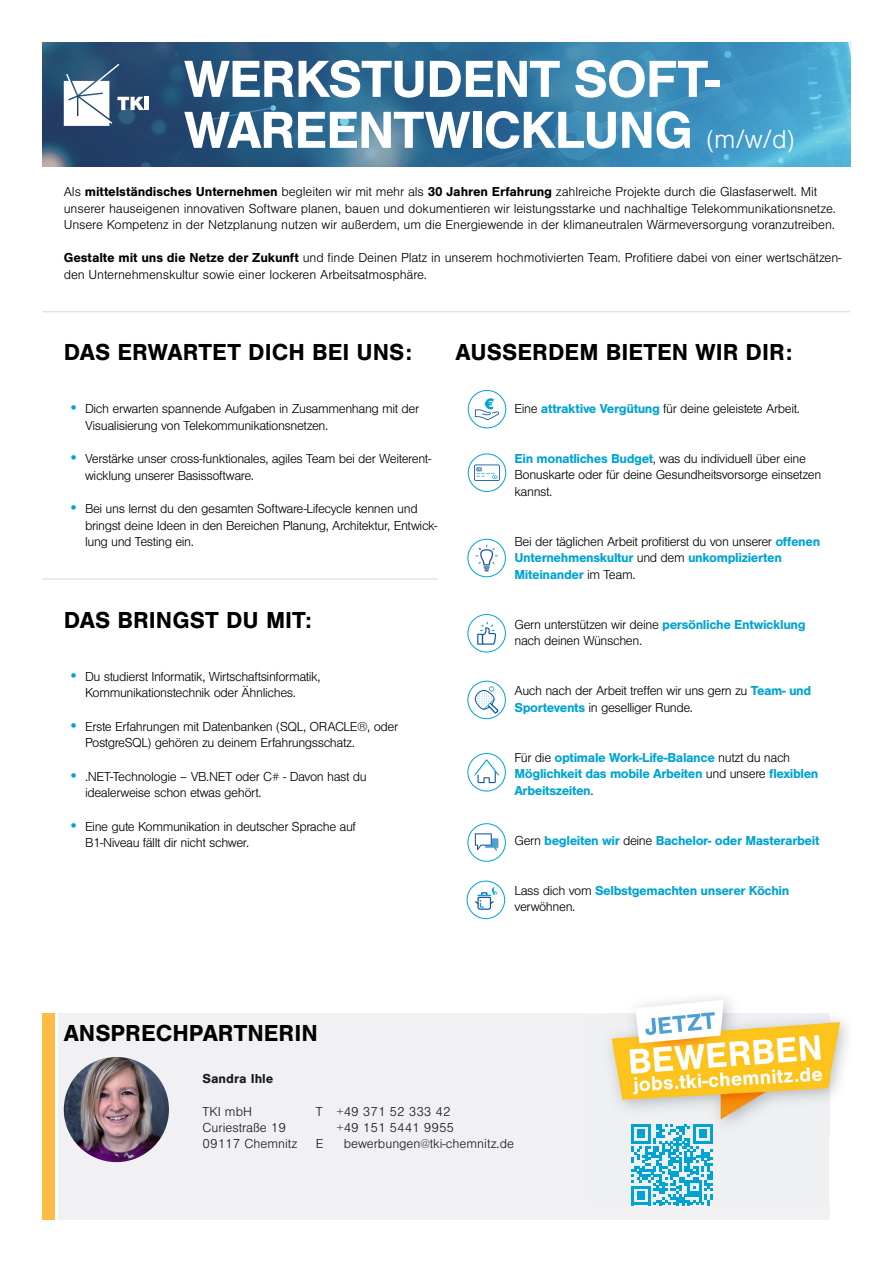
<style>
.page{position:relative;width:893px;height:1263px;background:#fff}
.page>*{position:absolute;margin:0;border:0;box-sizing:border-box;transform-origin:0 0}
.t1{font:700 54px/51px "Nimbus San";letter-spacing:-.02em;color:#fff}
.t2{font:700 24px "Nimbus San";color:#000}
.t3{font:300 13.5px/16.5px "Nimbus San";letter-spacing:-.03em;color:#000}
.t4{font:300 13.5px/16.5px "Nimbus San";letter-spacing:-.01em;color:#000}
.t5{font:700 13.5px/16.5px "Nimbus San";letter-spacing:-.03em;color:#00a3d3}
.t6{font:300 13.5px/16.2px "Nimbus San";color:#161b22}
.t7{font:700 13.5px "Nimbus San";color:#161b22}
.s1{font-weight:300;font-size:27px}
.s2{font-weight:700}
.s3{font-size:16.5px;color:#00a3d3}
.s4{font-weight:700;color:#00a3d3}
.s5{font-weight:300;color:#000}
</style>
<div class="page">
<div style="left:58px;top:1013px;width:771px;height:207px;background:#f1f1f3"></div>
<img style="left:640px;top:997px;width:208px;height:137px">
<img style="left:609px;top:1013px;width:220px;height:121px">
<div style="left:43px;top:1013px;width:12px;height:207px;background:#ffbc45"></div>
<img style="left:43px;top:43px;width:807px;height:123px">
<svg style="left:64px;top:64px;width:80px;height:62px"></svg>
<hr style="left:145px;top:97px;width:4px;height:13px;background:#fff">
<hr style="left:43px;top:311px;width:807px;height:1px;background:#e1e2e6">
<hr style="left:43px;top:578px;width:394px;height:2px;background:#e1e2e6">
<div style="left:467px;top:614px;width:39px;height:38px;border:1px solid #00a3d3;border-radius:50%"></div>
<svg style="left:468px;top:539px;width:37px;height:38px"></svg>
<div style="left:467px;top:539px;width:39px;height:38px;border:1px solid #00a3d3;border-radius:50%"></div>
<svg style="left:475px;top:545px;width:23px;height:26px"></svg>
<svg style="left:468px;top:681px;width:37px;height:38px"></svg>
<div style="left:467px;top:681px;width:39px;height:38px;border:1px solid #00a3d3;border-radius:50%"></div>
<svg style="left:474px;top:686px;width:24px;height:27px"></svg>
<svg style="left:468px;top:753px;width:37px;height:38px"></svg>
<div style="left:467px;top:753px;width:39px;height:38px;border:1px solid #00a3d3;border-radius:50%"></div>
<svg style="left:474px;top:759px;width:25px;height:24px"></svg>
<img style="left:64px;top:1057px;width:105px;height:105px;border-radius:53px">
<div style="left:468px;top:390px;width:38px;height:38px;border:1px solid #00a3d3;border-radius:50%"></div>
<svg style="left:475px;top:398px;width:24px;height:22px"></svg>
<svg style="left:477px;top:622px;width:19px;height:23px"></svg>
<div style="left:467px;top:823px;width:39px;height:38px;border:1px solid #00a3d3;border-radius:50%"></div>
<svg style="left:475px;top:833px;width:23px;height:19px"></svg>
<div style="left:467px;top:881px;width:38px;height:38px;border:1px solid #00a3d3;border-radius:50%"></div>
<svg style="left:475px;top:886px;width:23px;height:24px"></svg>
<svg style="left:631px;top:1124px;width:82px;height:81px"></svg>
<div style="left:468px;top:454px;width:38px;height:38px;border:1px solid #00a3d3;border-radius:50%"></div>
<svg style="left:474px;top:464px;width:26px;height:17px"></svg>
<h1 class="t1" style="left:184px;top:54px;width:612px">WERKSTUDENT SOFT-<br>WAREENTWICKLUNG <span class="s1">(m/w/d)</span></h1>
<p class="t4" style="left:64px;top:184px;width:774px">Als <span class="s2">mittelständisches Unternehmen</span> begleiten wir mit mehr als <span class="s2">30 Jahren Erfahrung</span> zahlreiche Projekte durch die Glasfaserwelt. Mit unserer hauseigenen innovativen Software planen, bauen und dokumentieren wir leistungsstarke und nachhaltige Telekommunikationsnetze.<br>Unsere Kompetenz in der Netzplanung nutzen wir außerdem, um die Energiewende in der klimaneutralen Wärmeversorgung voranzutreiben.</p>
<p class="t4" style="left:64px;top:250px;width:779px"><span class="s2">Gestalte mit uns die Netze der Zukunft</span> und finde Deinen Platz in unserem hochmotivierten Team. Profitiere dabei von einer wertschätzen&shy;den Unternehmenskultur sowie einer lockeren Arbeitsatmosphäre.</p>
<h2 class="t2" style="left:64px;top:339px;width:350px">DAS ERWARTET DICH BEI UNS:</h2>
<p class="t3" style="left:85px;top:401px;width:336px;text-indent:-17px"><span class="s3">•</span> Dich erwarten spannende Aufgaben in Zusammenhang mit der<br>Visualisierung von Telekommunikationsnetzen.</p>
<p class="t3" style="left:85px;top:451px;width:348px;text-indent:-17px"><span class="s3">•</span> Verstärke unser cross-funktionales, agiles Team bei der Weiterent&shy;wicklung unserer Basissoftware.</p>
<p class="t3" style="left:85px;top:501px;width:354px;text-indent:-17px"><span class="s3">•</span> Bei uns lernst du den gesamten Software-Lifecycle kennen und bringst deine Ideen in den Bereichen Planung, Architektur, Entwick&shy;lung und Testing ein.</p>
<h2 class="t2" style="left:64px;top:606px;width:250px">DAS BRINGST DU MIT:</h2>
<p class="t3" style="left:68px;top:668px;width:254px;text-align:center"><span class="s3">•</span> Du studierst Informatik, Wirtschaftsinformatik,<br>Kommunikationstechnik oder Ähnliches.</p>
<p class="t3" style="left:85px;top:718px;width:315px;text-indent:-17px"><span class="s3">•</span> Erste Erfahrungen mit Datenbanken (SQL, ORACLE®, oder<br>PostgreSQL) gehören zu deinem Erfahrungsschatz.</p>
<p class="t3" style="left:85px;top:768px;width:283px;text-indent:-17px"><span class="s3">•</span> .NET-Technologie – VB.NET oder C# - Davon hast du idealerweise schon etwas gehört.</p>
<p class="t3" style="left:85px;top:818px;width:272px;text-indent:-17px"><span class="s3">•</span> Eine gute Kommunikation in deutscher Sprache auf<br>B1-Niveau fällt dir nicht schwer.</p>
<h2 class="t2" style="left:455px;top:339px;width:338px">AUSSERDEM BIETEN WIR DIR:</h2>
<p class="t3" style="left:514px;top:400px;width:287px">Eine <span class="s4">attraktive Vergütung</span> für deine geleistete Arbeit.</p>
<p class="t3" style="left:514px;top:451px;width:308px"><span class="s4">Ein monatliches Budget</span>, was du individuell über eine<br>Bonuskarte oder für deine Gesundheitsvorsorge einsetzen kannst.</p>
<p class="t3" style="left:514px;top:534px;width:307px">Bei der täglichen Arbeit profitierst du von unserer <span class="s4">offenen<br>Unternehmenskultur</span> und dem <span class="s4">unkomplizierten<br>Miteinander</span> im Team.</p>
<p class="t3" style="left:514px;top:616px;width:293px">Gern unterstützen wir deine <span class="s4">persönliche Entwicklung </span>nach deinen Wünschen.</p>
<p class="t3" style="left:514px;top:683px;width:298px">Auch nach der Arbeit treffen wir uns gern zu <span class="s4">Team- und<br>Sportevents</span> in geselliger Runde.</p>
<p class="t5" style="left:514px;top:749px;width:306px"><span class="s5">Für die</span> optimale Work-Life-Balance <span class="s5">nutzt du nach<br></span>Möglichkeit das mobile Arbeiten <span class="s5">und unsere</span> flexiblen<br>Arbeitszeiten<span class="s5">.</span></p>
<p class="t5" style="left:514px;top:832px;width:306px"><span class="s5">Gern</span> begleiten wir <span class="s5">deine</span> Bachelor- oder Masterarbeit</p>
<p class="t5" style="left:514px;top:882px;width:276px"><span class="s5">Lass dich vom</span> Selbstgemachten unserer Köchin <span class="s5">verwöhnen.</span></p>
<h2 class="t2" style="left:64px;top:1019px;width:256px">ANSPRECHPARTNERIN</h2>
<p class="t7" style="left:203px;top:1071px;width:72px">Sandra Ihle</p>
<p class="t6" style="left:203px;top:1104px;width:96px">TKI mbH<br>Curiestraße 19<br>09117 Chemnitz</p>
<p class="t6" style="left:316px;top:1104px;width:136px">T +49 371 52 333 42</p>
<p class="t6" style="left:337px;top:1120px;width:119px">+49 151 5441 9955</p>
<p class="t6" style="left:316px;top:1136px;width:9px">E</p>
<p class="t6" style="left:344px;top:1136px;width:172px">bewerbungen@tki-chemnitz.de</p>
</div>
